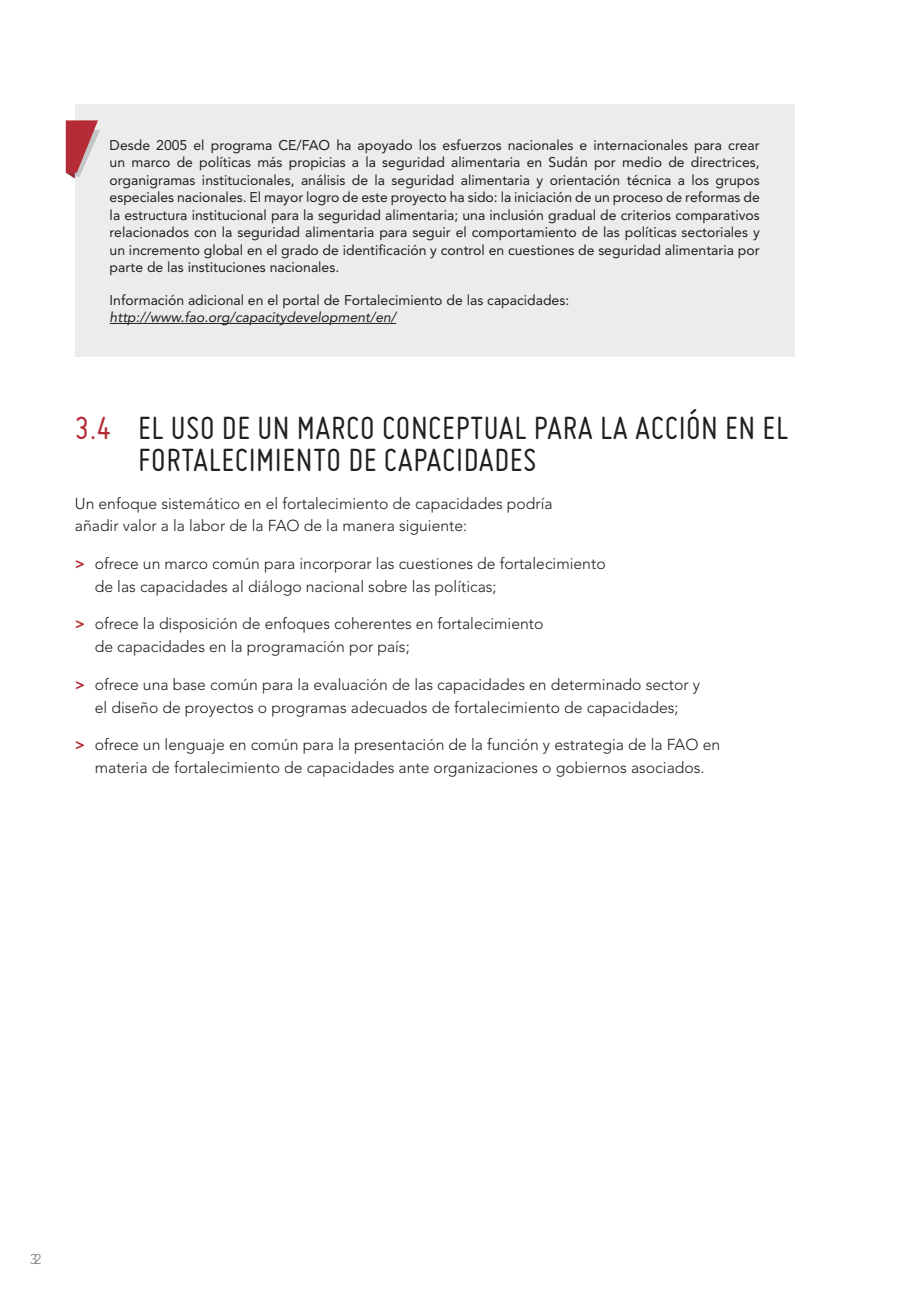
<style>
.page{position:relative;width:900px;height:1302px;background:#fff}
.page>*{position:absolute;margin:0;border:0;box-sizing:border-box;transform-origin:0 0}
.t1{font:35px/31.5px "Miso";letter-spacing:.015em;color:#231f20}
.t2{font:300 15.75px/22.8px "Avenir";color:#231f20}
.t3{font:14px/17.5px "Avenir";color:#231f20;text-align:justify}
.t4{font:italic 14px "Avenir";color:#231f20}
.t5{font:14px "Avenir";color:#898a8d}
.s1{color:#b52c36}
.s2{font-weight:800;color:#b52c36}
</style>
<div class="page">
<div style="left:75px;top:104px;width:719px;height:253px;background:#edecec"></div>
<hr style="left:110px;top:323px;width:286px;height:1px;background:#231f20">
<svg style="left:66px;top:120px;width:34px;height:59px"></svg>
<p class="t3" style="left:110px;top:137px;width:651px">Desde 2005 el programa CE/FAO ha apoyado los esfuerzos nacionales e internacionales para crear un marco de políticas más propicias a la seguridad alimentaria en Sudán por medio de directrices, organigramas institucionales, análisis de la seguridad alimentaria y orientación técnica a los grupos especiales nacionales. El mayor logro de este proyecto ha sido: la iniciación de un proceso de reformas de la estructura institucional para la seguridad alimentaria; una inclusión gradual de criterios comparativos relacionados con la seguridad alimentaria para seguir el comportamiento de las políticas sectoriales y un incremento global en el grado de identificación y control en cuestiones de seguridad alimentaria por parte de las instituciones nacionales.</p>
<p class="t3" style="left:110px;top:292px;width:461px">Información adicional en el portal de Fortalecimiento de las capacidades:</p>
<p class="t4" style="left:110px;top:311px;width:288px">http://www.fao.org/capacitydevelopment/en/</p>
<h1 class="t1" style="left:138px;top:416px;width:651px;text-indent:-63px"><span class="s1">3.4</span> EL USO DE UN MARCO CONCEPTUAL PARA LA ACCIÓN EN EL<br>FORTALECIMIENTO DE CAPACIDADES</h1>
<p class="t2" style="left:75px;top:493px;width:479px">Un enfoque sistemático en el fortalecimiento de capacidades podría añadir valor a la labor de la FAO de la manera siguiente:</p>
<p class="t2" style="left:95px;top:553px;width:512px;text-indent:-20px"><span class="s2">&gt;</span> ofrece un marco común para incorporar las cuestiones de fortalecimiento de las capacidades al diálogo nacional sobre las políticas;</p>
<p class="t2" style="left:95px;top:613px;width:450px;text-indent:-20px"><span class="s2">&gt;</span> ofrece la disposición de enfoques coherentes en fortalecimiento de capacidades en la programación por país;</p>
<p class="t2" style="left:75px;top:674px;width:626px;text-align:center"><span class="s2">&gt;</span> ofrece una base común para la evaluación de las capacidades en determinado sector y el diseño de proyectos o programas adecuados de fortalecimiento de capacidades;</p>
<p class="t2" style="left:75px;top:734px;width:646px;text-align:center"><span class="s2">&gt;</span> ofrece un lenguaje en común para la presentación de la función y estrategia de la FAO en materia de fortalecimiento de capacidades ante organizaciones o gobiernos asociados.</p>
<p class="t5" style="left:30px;top:1252px;width:9px">32</p>
</div>
